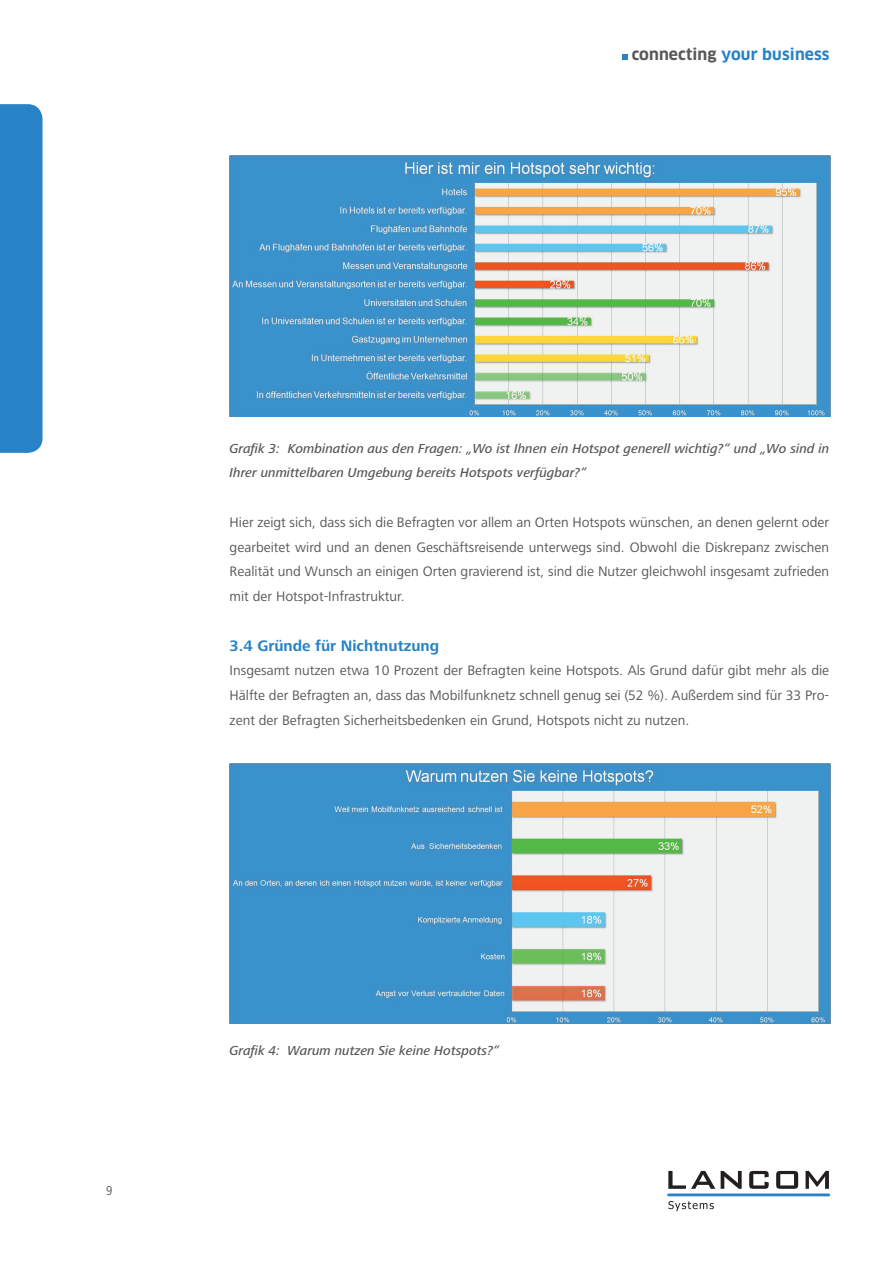
<style>
.page{position:relative;width:893px;height:1263px;background:#fff}
.page>*{position:absolute;margin:0;border:0;box-sizing:border-box;transform-origin:0 0}
.t1{font:700 15.75px "Frutiger Next LT";color:#2783c5}
.t2{font:700 15.6px "Clan OT";letter-spacing:.01em;color:#2783c5}
.t3{font:14.25px/24.8px "Frutiger Next LT";color:#57585a;text-align:justify}
.t4{font:italic 500 13.5px/24.8px "Frutiger Next LT";color:#57585a}
.t5{font:condensed 13.5px "Frutiger Next LT";color:#57585a}
.s1{color:#57585a}
</style>
<div class="page">
<div style="left:0;top:104px;width:43px;height:349px;background:#2783c5"></div>
<svg style="left:668px;top:1171px;width:47px;height:18px"></svg>
<svg style="left:721px;top:1171px;width:21px;height:18px"></svg>
<svg style="left:749px;top:1171px;width:20px;height:18px"></svg>
<svg style="left:776px;top:1171px;width:22px;height:18px"></svg>
<svg style="left:806px;top:1171px;width:23px;height:18px"></svg>
<svg style="left:668px;top:1201px;width:46px;height:10px"></svg>
<hr style="left:667px;top:1193px;width:163px;height:3px;background:#2783c5">
<svg style="left:622px;top:55px;width:6px;height:5px"></svg>
<img style="left:230px;top:156px;width:601px;height:261px">
<img style="left:230px;top:763px;width:601px;height:261px">
<p class="t2" style="left:632px;top:45px;width:199px"><span class="s1">connecting</span> your business</p>
<p class="t4" style="left:230px;top:436px;width:601px">Grafik 3: Kombination aus den Fragen: „Wo ist Ihnen ein Hotspot generell wichtig?“ und „Wo sind in<br>Ihrer unmittelbaren Umgebung bereits Hotspots verfügbar?“</p>
<p class="t3" style="left:230px;top:510px;width:601px">Hier zeigt sich, dass sich die Befragten vor allem an Orten Hotspots wünschen, an denen gelernt oder gearbeitet wird und an denen Geschäftsreisende unterwegs sind. Obwohl die Diskrepanz zwischen Realität und Wunsch an einigen Orten gravierend ist, sind die Nutzer gleichwohl insgesamt zufrieden mit der Hotspot-Infrastruktur.</p>
<p class="t1" style="left:230px;top:636px;width:211px">3.4 Gründe für Nichtnutzung</p>
<p class="t3" style="left:230px;top:658px;width:601px">Insgesamt nutzen etwa 10 Prozent der Befragten keine Hotspots. Als Grund dafür gibt mehr als die Hälfte der Befragten an, dass das Mobilfunknetz schnell genug sei (52 %). Außerdem sind für 33 Pro&shy;zent der Befragten Sicherheitsbedenken ein Grund, Hotspots nicht zu nutzen.</p>
<p class="t5" style="left:106px;top:1183px;width:8px">9</p>
<p class="t4" style="left:230px;top:1038px;width:271px">Grafik 4: Warum nutzen Sie keine Hotspots?“</p>
</div>
